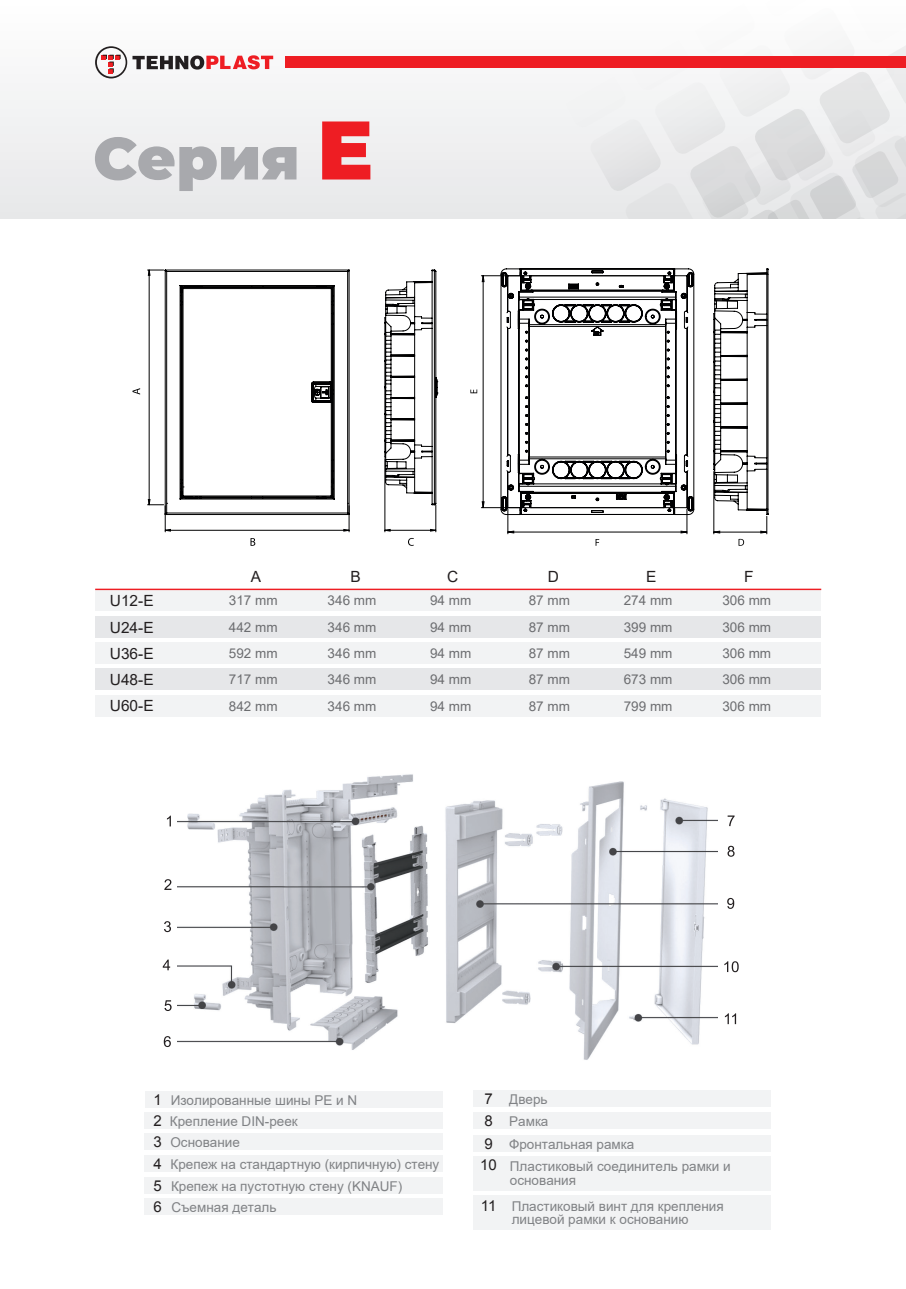
<style>
.page{position:relative;width:906px;height:1289px;background:#fff}
.page>*{position:absolute;margin:0;border:0;box-sizing:border-box;transform-origin:0 0}
.t1{font:900 59.4px "Montserrat";color:#a8a9ad}
.t2{font:15.45px/26.1px "Arial";color:#231f20;text-align:justify}
.t3{font:15px/21.6px "Arial";color:#231f20;text-align:justify}
.t4{font:13.5px/22.2px "Arial";color:#808285}
.t5{font:13.5px/26.4px "Arial";color:#6c6d70;text-align:justify}
.s1{font-size:82.8px;color:#ee1d23}
.s2{font-size:15px;color:#231f20}
.s3{font-style:inherit}
</style>
<div class="page">
<div style="left:0;top:0;width:906px;height:219px;background:linear-gradient(to bottom,#fffbfb,#e7e8ea)"></div>
<svg style="left:555px;top:0;width:351px;height:219px"></svg>
<div style="left:286px;top:57px;width:620px;height:11px;background:#ee1d23"></div>
<svg style="left:95px;top:46px;width:178px;height:32px"></svg>
<div style="left:145px;top:1091px;width:298px;height:16px;background:#f2f3f4"></div>
<div style="left:145px;top:1112px;width:298px;height:16px;background:#f2f3f4"></div>
<div style="left:145px;top:1133px;width:298px;height:16px;background:#f2f3f4"></div>
<div style="left:145px;top:1155px;width:298px;height:16px;background:#f2f3f4"></div>
<div style="left:145px;top:1176px;width:298px;height:17px;background:#f2f3f4"></div>
<div style="left:145px;top:1198px;width:298px;height:16px;background:#f2f3f4"></div>
<div style="left:473px;top:1135px;width:297px;height:16px;background:#f2f3f4"></div>
<div style="left:473px;top:1112px;width:297px;height:16px;background:#f2f3f4"></div>
<div style="left:473px;top:1090px;width:297px;height:16px;background:#f2f3f4"></div>
<div style="left:473px;top:1156px;width:297px;height:34px;background:#f2f3f4"></div>
<div style="left:473px;top:1195px;width:297px;height:34px;background:#f2f3f4"></div>
<div style="left:96px;top:589px;width:724px;height:21px;background:#f2f3f4"></div>
<div style="left:96px;top:616px;width:724px;height:21px;background:#e6e7e9"></div>
<div style="left:96px;top:642px;width:724px;height:22px;background:#f2f3f4"></div>
<div style="left:96px;top:695px;width:724px;height:21px;background:#f2f3f4"></div>
<div style="left:96px;top:668px;width:724px;height:22px;background:#e6e7e9"></div>
<hr style="left:95px;top:588px;width:726px;height:2px;background:#ee1d23">
<svg style="left:148px;top:269px;width:202px;height:263px"></svg>
<svg style="left:384px;top:269px;width:54px;height:263px"></svg>
<svg style="left:132px;top:388px;width:8px;height:6px"></svg>
<svg style="left:250px;top:538px;width:5px;height:8px"></svg>
<svg style="left:408px;top:538px;width:6px;height:8px"></svg>
<hr style="left:481px;top:507px;width:191px;height:1px;background:#000001">
<hr style="left:481px;top:275px;width:191px;height:1px;background:#000001">
<svg style="left:507px;top:515px;width:180px;height:31px"></svg>
<svg style="left:470px;top:275px;width:14px;height:233px"></svg>
<svg style="left:500px;top:268px;width:194px;height:247px"></svg>
<svg style="left:713px;top:268px;width:55px;height:278px"></svg>
<img style="left:178px;top:774px;width:540px;height:286px">
<svg style="left:167px;top:815px;width:4px;height:11px"></svg>
<svg style="left:164px;top:879px;width:7px;height:11px"></svg>
<svg style="left:164px;top:921px;width:7px;height:11px"></svg>
<svg style="left:163px;top:959px;width:7px;height:11px"></svg>
<svg style="left:164px;top:1000px;width:8px;height:11px"></svg>
<svg style="left:727px;top:815px;width:7px;height:11px"></svg>
<svg style="left:727px;top:845px;width:7px;height:11px"></svg>
<svg style="left:727px;top:897px;width:7px;height:11px"></svg>
<svg style="left:724px;top:961px;width:14px;height:11px"></svg>
<svg style="left:725px;top:1013px;width:11px;height:11px"></svg>
<svg style="left:164px;top:1036px;width:7px;height:11px"></svg>
<h1 class="t1" style="left:93px;top:114px;width:281px">Серия <span class="s1">E</span></h1>
<p class="t2" style="left:110px;top:587px;width:45px">U12-E U24-E U36-E U48-E</p>
<p class="t2" style="left:251px;top:563px;width:12px">A</p>
<p class="t5" style="left:229px;top:587px;width:50px">317 mm 442 mm 592 mm 717 mm</p>
<p class="t2" style="left:350px;top:563px;width:12px">B</p>
<p class="t5" style="left:328px;top:587px;width:50px">346 mm 346 mm 346 mm 346 mm</p>
<p class="t2" style="left:447px;top:563px;width:13px">C</p>
<p class="t5" style="left:430px;top:587px;width:43px">94 mm 94 mm 94 mm 94 mm</p>
<p class="t2" style="left:548px;top:563px;width:13px">D</p>
<p class="t5" style="left:529px;top:587px;width:43px">87 mm 87 mm 87 mm 87 mm</p>
<p class="t2" style="left:646px;top:563px;width:12px">E</p>
<p class="t5" style="left:624px;top:587px;width:50px">274 mm 399 mm 549 mm 673 mm</p>
<p class="t2" style="left:744px;top:563px;width:11px">F</p>
<p class="t5" style="left:722px;top:587px;width:50px">306 mm 306 mm 306 mm 306 mm</p>
<p class="t2" style="left:110px;top:692px;width:45px">U60-E</p>
<p class="t5" style="left:229px;top:692px;width:50px">842 mm</p>
<p class="t5" style="left:328px;top:692px;width:50px">346 mm</p>
<p class="t5" style="left:430px;top:692px;width:43px">94 mm</p>
<p class="t5" style="left:529px;top:692px;width:43px">87 mm</p>
<p class="t5" style="left:624px;top:692px;width:50px">799 mm</p>
<p class="t5" style="left:722px;top:692px;width:50px">306 mm</p>
<p class="t4" style="left:153px;top:1088px;width:205px"><span class="s2">1</span> Изолированные шины PE и N</p>
<p class="t3" style="left:153px;top:1110px;width:10px">2<br>3<br>4<br>5<br>6</p>
<p class="t4" style="left:170px;top:1110px;width:130px;line-height:21.3px">Крепление DIN-реек<br>Основание</p>
<p class="t4" style="left:170px;top:1153px;width:270px">Крепеж на стандартную (кирпичную) стену</p>
<p class="t4" style="left:171px;top:1175px;width:233px;line-height:21.6px">Крепеж на пустотную стену (KNAUF)<br>Съемная деталь</p>
<p class="t3" style="left:484px;top:1088px;width:10px">7</p>
<p class="t3" style="left:484px;top:1110px;width:10px">8</p>
<p class="t3" style="left:484px;top:1133px;width:10px">9</p>
<p class="t3" style="left:480px;top:1154px;width:18px">10</p>
<p class="t3" style="left:481px;top:1194px;width:17px">11</p>
<p class="t4" style="left:509px;top:1088px;width:223px">Дверь<br>Рамка<br><span class="s3">Фронтальн</span>ая рамка<br>Пластиковый соединитель рамки и</p>
<p class="t4" style="left:510px;top:1166px;width:215px;line-height:26px">основания<br>Пластиковый винт для крепления</p>
<p class="t4" style="left:511px;top:1208px;width:178px">лицевой рамки к основанию</p>
</div>
